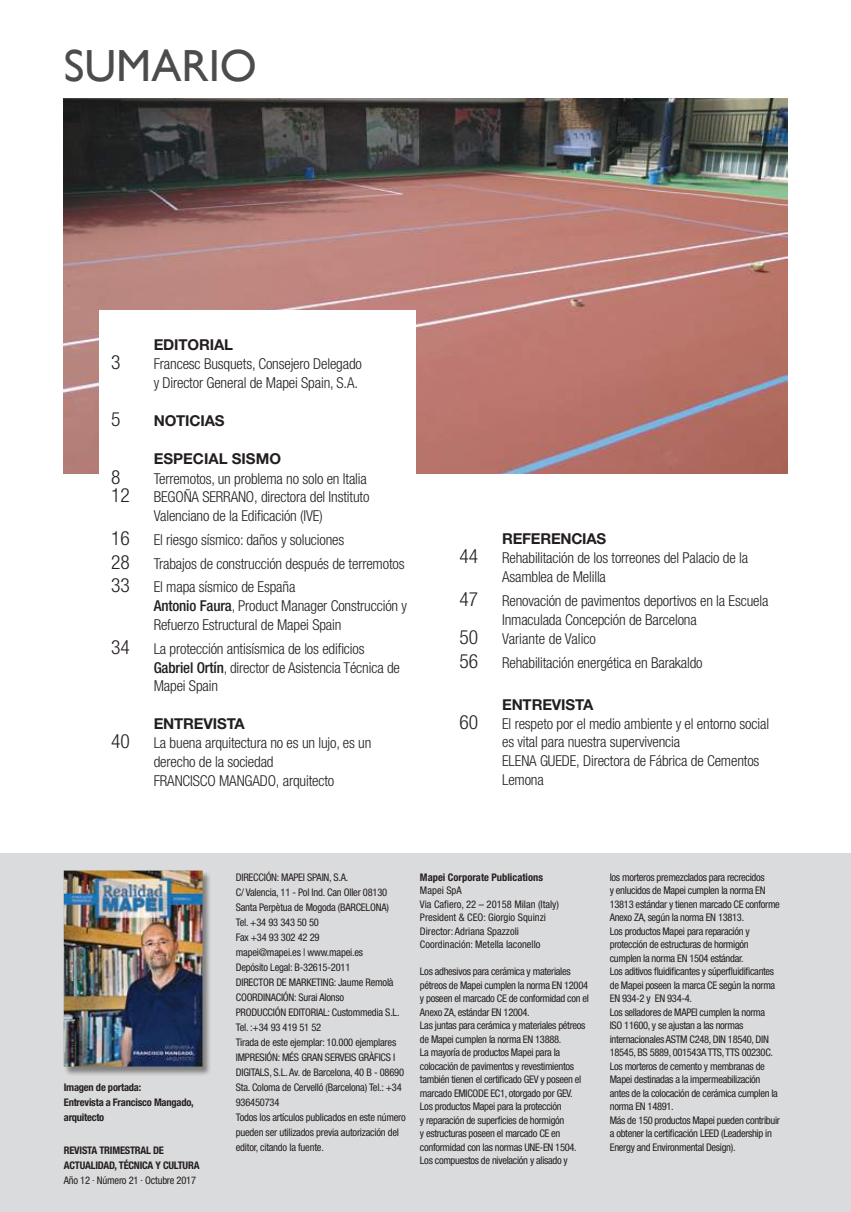
<style>
.page{position:relative;width:851px;height:1212px;background:#fff}
.page>*{position:absolute;margin:0;border:0;box-sizing:border-box;transform-origin:0 0}
.t1{font:45px "Gill Sans";color:#4e4b4c}
.t2{font:300 condensed 19.5px "Helvetica Neue LT";color:#241f1f}
.t3{font:300 condensed 15px/18.8px "Helvetica Neue LT";letter-spacing:-.01em;color:#241f1f}
.t4{font:700 15px "Helvetica Neue LT";letter-spacing:-.01em;color:#241f1f}
.t5{font:condensed 10.5px/13.5px "Helvetica Neue LT";letter-spacing:-.03em;color:#241f1f}
.t6{font:condensed 10.5px/13.5px "Helvetica Neue LT";color:#241f1f}
.t7{font:700 condensed 10.5px/15px "Helvetica Neue LT";letter-spacing:-.02em;color:#241f1f}
.t8{font:700 condensed 10.5px "Helvetica Neue LT";color:#241f1f}
.s1{font-size:19.5px}
.s2{font-weight:500}
</style>
<div class="page">
<img style="left:64px;top:99px;width:723px;height:374px">
<div style="left:100px;top:310px;width:316px;height:553px;background:#fff"></div>
<div style="left:0;top:853px;width:850px;height:359px;background:#dadbdc"></div>
<div style="left:63px;top:871px;width:148px;height:205px;background:#241f1f;opacity:.48"></div>
<img style="left:64px;top:871px;width:138px;height:195px">
<h1 class="t1" style="left:64px;top:39px;width:195px">SUMARIO</h1>
<h3 class="t4" style="left:154px;top:336px;width:81px">EDITORIAL</h3>
<h2 class="t2" style="left:111px;top:351px;width:11px">3</h2>
<h3 class="t3" style="left:154px;top:354px;width:210px">Francesc Busquets, Consejero Delegado y Director General de Mapei Spain, S.A.</h3>
<h2 class="t2" style="left:111px;top:408px;width:11px">5</h2>
<h3 class="t4" style="left:154px;top:411px;width:72px">NOTICIAS</h3>
<h3 class="t4" style="left:154px;top:450px;width:129px">ESPECIAL SISMO</h3>
<h2 class="t2" style="left:111px;top:466px;width:11px">8</h2>
<h3 class="t3" style="left:154px;top:469px;width:215px">Terremotos, un problema no solo en Italia</h3>
<h3 class="t3" style="left:111px;top:488px;width:260px"><span class="s1">12</span> BEGOÑA SERRANO, directora del Instituto</h3>
<h3 class="t3" style="left:154px;top:506px;width:170px">Valenciano de la Edificación (IVE)</h3>
<h3 class="t3" style="left:111px;top:528px;width:295px;line-height:23.7px"><span class="s1">16</span> El riesgo sísmico: daños y soluciones<br><span class="s1">28</span> Trabajos de construcción después de terremotos<br><span class="s1">33</span> El mapa sísmico de España</h3>
<h3 class="t3" style="left:154px;top:596px;width:255px"><span class="s2">Antonio Faura</span>, Product Manager Construcción y<br>Refuerzo Estructural de Mapei Spain</h3>
<h3 class="t3" style="left:154px;top:639px;width:248px;text-indent:-43px"><span class="s1">34</span> La protección antisísmica de los edificios<br><span class="s2">Gabriel Ortín</span>, director de Asistencia Técnica de<br>Mapei Spain</h3>
<h3 class="t4" style="left:154px;top:714px;width:93px">ENTREVISTA</h3>
<h3 class="t3" style="left:111px;top:733px;width:262px"><span class="s1">40</span> La buena arquitectura no es un lujo, es un</h3>
<h3 class="t3" style="left:154px;top:752px;width:121px">derecho de la sociedad</h3>
<h3 class="t3" style="left:154px;top:771px;width:182px">FRANCISCO MANGADO, arquitecto</h3>
<h3 class="t4" style="left:502px;top:529px;width:106px">REFERENCIAS</h3>
<h3 class="t3" style="left:459px;top:549px;width:290px"><span class="s1">44</span> Rehabilitación de los torreones del Palacio de la</h3>
<h3 class="t3" style="left:502px;top:567px;width:105px">Asamblea de Melilla</h3>
<h3 class="t3" style="left:459px;top:591px;width:310px"><span class="s1">47</span> Renovación de pavimentos deportivos en la Escuela</h3>
<h3 class="t3" style="left:502px;top:610px;width:196px">Inmaculada Concepción de Barcelona</h3>
<h3 class="t3" style="left:459px;top:629px;width:138px"><span class="s1">50</span> Variante de Valico</h3>
<h3 class="t3" style="left:459px;top:653px;width:244px"><span class="s1">56</span> Rehabilitación energética en Barakaldo</h3>
<h3 class="t4" style="left:502px;top:695px;width:93px">ENTREVISTA</h3>
<h3 class="t3" style="left:459px;top:714px;width:311px"><span class="s1">60</span> El respeto por el medio ambiente y el entorno social</h3>
<h3 class="t3" style="left:502px;top:732px;width:180px">es vital para nuestra supervivencia</h3>
<h3 class="t3" style="left:502px;top:751px;width:259px">ELENA GUEDE, Directora de Fábrica de Cementos</h3>
<h3 class="t3" style="left:502px;top:770px;width:43px">Lemona</h3>
<p class="t7" style="left:64px;top:1079px;width:131px">Imagen de portada:<br>Entrevista a Francisco Mangado, arquitecto</p>
<p class="t7" style="left:64px;top:1143px;width:137px">REVISTA TRIMESTRAL DE<br>ACTUALIDAD, TÉCNICA Y CULTURA</p>
<p class="t5" style="left:64px;top:1174px;width:134px">Año 12 · Número 21 · Octubre 2017</p>
<p class="t5" style="left:236px;top:869px;width:171px;line-height:15px">DIRECCIÓN: MAPEI SPAIN, S.A.<br>C/ Valencia, 11 - Pol Ind. Can Oller 08130<br>Santa Perpètua de Mogoda (BARCELONA)<br>Tel. +34 93 343 50 50<br>Fax +34 93 302 42 29<br>mapei@mapei.es | www.mapei.es<br>Depósito Legal: B-32615-2011<br>DIRECTOR DE MARKETING: Jaume Remolà COORDINACIÓN: Surai Alonso<br>PRODUCCIÓN EDITORIAL: Custommedia S.L.<br>Tel. :+34 93 419 51 52<br>Tirada de este ejemplar: 10.000 ejemplares IMPRESIÓN: MÉS GRAN SERVEIS GRÀFICS I DIGITALS, S.L. Av. de Barcelona, 40 B - 08690<br>Sta. Coloma de Cervelló (Barcelona) Tel.: +34<br>936450734<br>Todos los artículos publicados en este número pueden ser utilizados previa autorización del editor, citando la fuente.</p>
<p class="t8" style="left:420px;top:870px;width:124px">Mapei Corporate Publications</p>
<p class="t6" style="left:420px;top:883px;width:141px">Mapei SpA<br>Via Cafiero, 22 – 20158 Milan (Italy)<br>President &amp; CEO: Giorgio Squinzi<br>Director: Adriana Spazzoli<br>Coordinación: Metella Iaconello</p>
<p class="t5" style="left:420px;top:964px;width:170px">Los adhesivos para cerámica y materiales pétreos de Mapei cumplen la norma EN 12004 y poseen el marcado CE de conformidad con el Anexo ZA, estándar EN 12004.<br>Las juntas para cerámica y materiales pétreos de Mapei cumplen la norma EN 13888.<br>La mayoría de productos Mapei para la colocación de pavimentos y revestimientos también tienen el certificado GEV y poseen el marcado EMICODE EC1, otorgado por GEV.<br>Los productos Mapei para la protección<br>y reparación de superficies de hormigón<br>y estructuras poseen el marcado CE en conformidad con las normas UNE-EN 1504.<br>Los compuestos de nivelación y alisado y</p>
<p class="t5" style="left:609px;top:870px;width:172px">los morteros premezclados para recrecidos<br>y enlucidos de Mapei cumplen la norma EN 13813 estándar y tienen marcado CE conforme Anexo ZA, según la norma EN 13813.<br>Los productos Mapei para reparación y protección de estructuras de hormigón cumplen la norma EN 1504 estándar.<br>Los aditivos fluidificantes y súperfluidificantes de Mapei poseen la marca CE según la norma EN 934-2 y EN 934-4.<br>Los selladores de MAPEI cumplen la norma ISO 11600, y se ajustan a las normas internacionales ASTM C248, DIN 18540, DIN 18545, BS 5889, 001543A TTS, TTS 00230C.<br>Los morteros de cemento y membranas de Mapei destinadas a la impermeabilización antes de la colocación de cerámica cumplen la norma EN 14891.<br>Más de 150 productos Mapei pueden contribuir a obtener la certificación LEED (Leadership in Energy and Environmental Design).</p>
</div>
